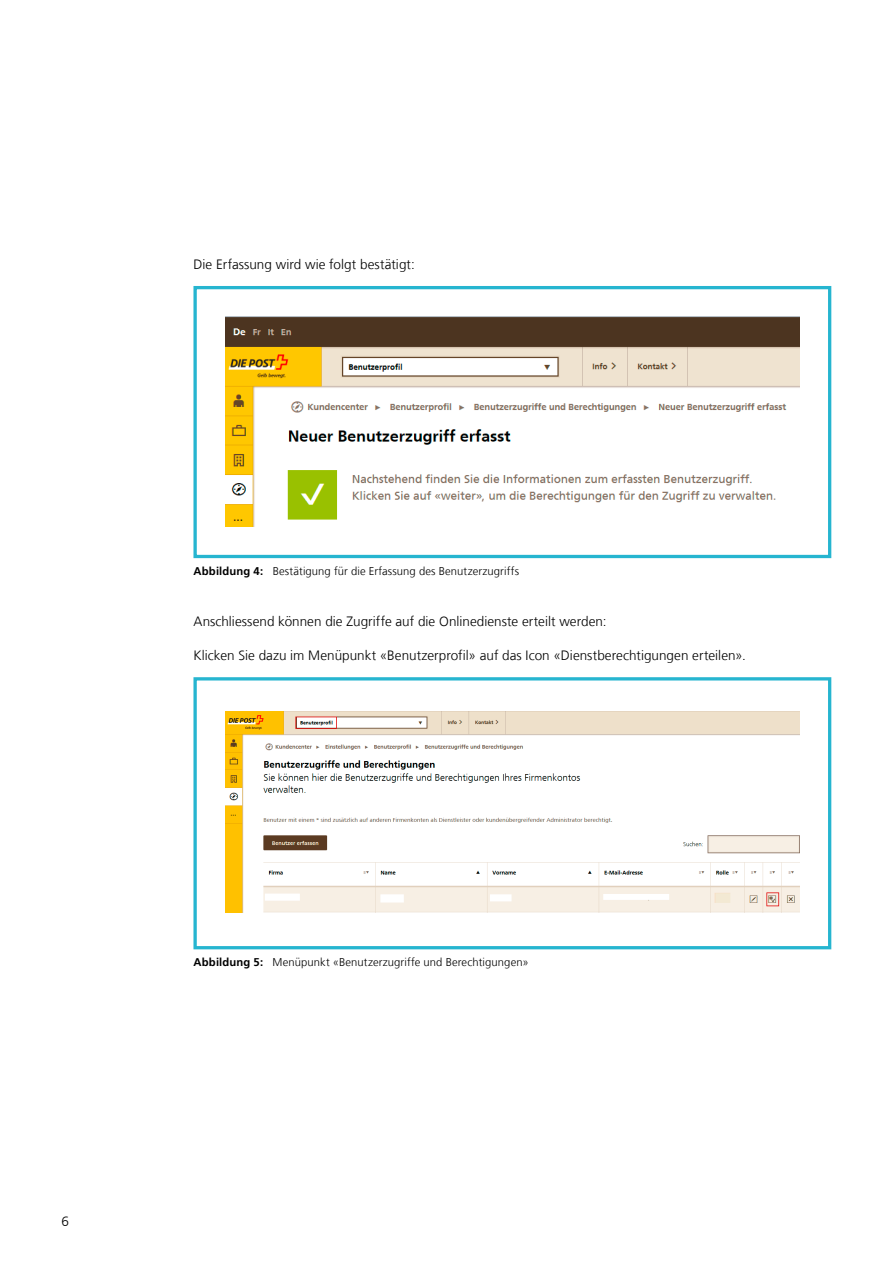
<style>
.page{position:relative;width:893px;height:1263px;background:#fff}
.page>*{position:absolute;margin:0;border:0;box-sizing:border-box;transform-origin:0 0}
.grundschrift_9_light{font:300 13.5px "Frutiger LT Com";letter-spacing:.005em;color:#000}
.t1{font:300 11.25px "Frutiger LT Com";letter-spacing:.01em;color:#000}
.tabellentext_margina{font:11.25px "Frutiger LT Std";color:#897061}
.s1{font-weight:700}
</style>
<div class="page">
<div style="left:193px;top:286px;width:638px;height:272px;border:3px solid #26b5d0"></div>
<div style="left:193px;top:677px;width:638px;height:272px;border:3px solid #26b5d0"></div>
<img style="left:225px;top:317px;width:575px;height:210px">
<img style="left:225px;top:711px;width:574px;height:201px">
<p class="grundschrift_9_light" style="left:62px;top:1214px;width:9px">6</p>
<p class="grundschrift_9_light" style="left:193px;top:256px;width:223px">Die Erfassung wird wie folgt bestätigt:</p>
<p class="tabellentext_margina" style="left:482px;top:489px;width:5px">,</p>
<p class="t1" style="left:193px;top:565px;width:327px"><span class="s1">Abbildung 4:</span> Bestätigung für die Erfassung des Benutzerzugriffs</p>
<p class="grundschrift_9_light" style="left:193px;top:614px;width:414px">Anschliessend können die Zugriffe auf die Onlinedienste erteilt werden:</p>
<p class="grundschrift_9_light" style="left:193px;top:648px;width:554px">Klicken Sie dazu im Menüpunkt «Benutzerprofil» auf das Icon «Dienstberechtigungen erteilen».</p>
<p class="t1" style="left:193px;top:956px;width:337px"><span class="s1">Abbildung 5:</span> Menüpunkt «Benutzerzugriffe und Berechtigungen»</p>
</div>
